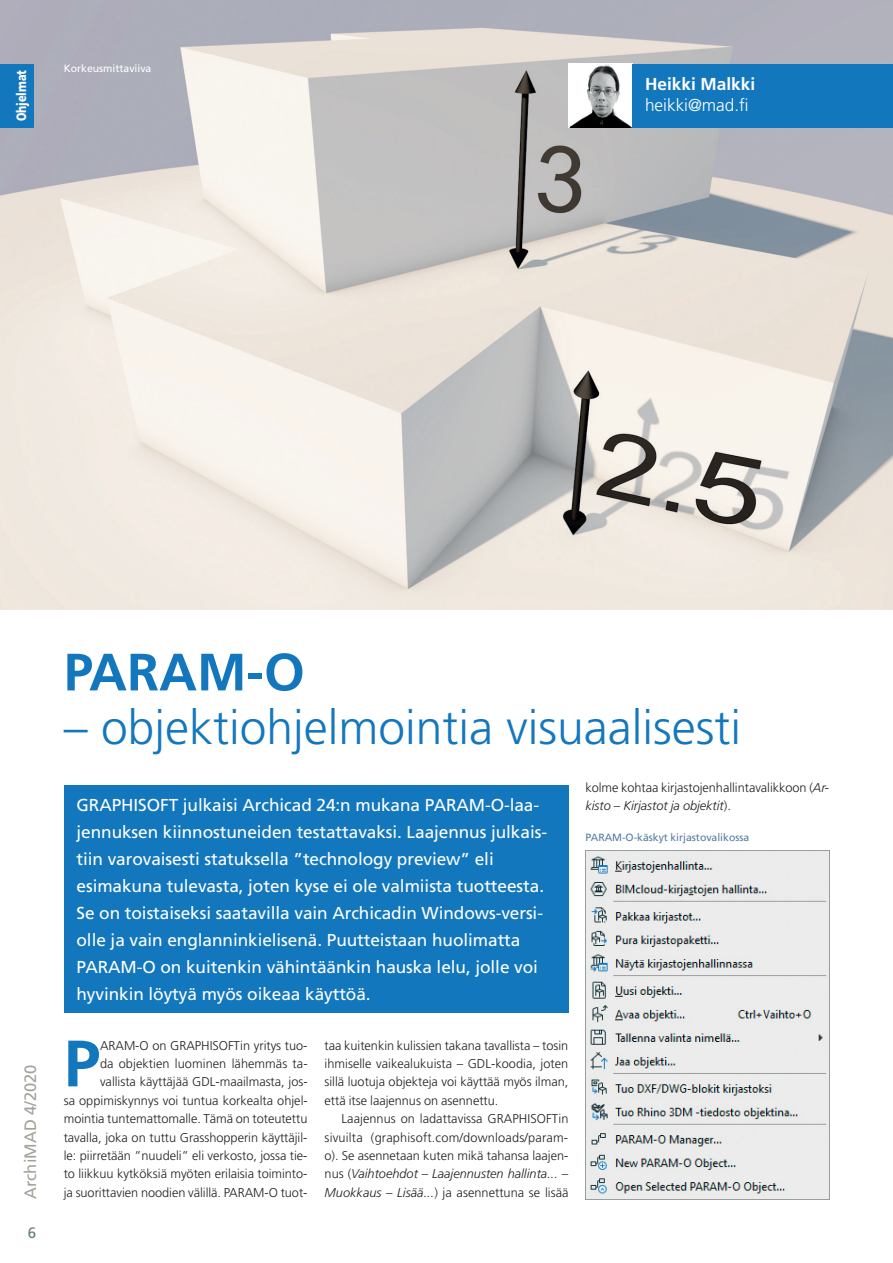
<style>
.page{position:relative;width:893px;height:1263px;background:#fff}
.page>*{position:absolute;margin:0;border:0;box-sizing:border-box;transform-origin:0 0}
.t1{font:700 65.55px "Frutiger";color:#1377bd}
.t2{font:700 52.5px "Frutiger";color:#1377bd}
.t3{font:300 48px "Frutiger";color:#1377bd}
.t4{font:17.25px/27px "Frutiger";letter-spacing:-.005em;color:#fff}
.t5{font:300 17.25px "Frutiger";color:#fff}
.t6{font:700 17.25px "Frutiger";color:#fff}
.t7{font:16.5px "Frutiger";color:#9da49a}
.t8{font:15px "Frutiger";color:#667979}
.t9{font:900 13.5px "Frutiger";color:#fff;scale:.8 1}
.t10{font:300 12.75px/18.5px "Frutiger";letter-spacing:-.005em;color:#231f20;text-align:justify}
.t11{font:10.5px "Frutiger";letter-spacing:-.005em;color:#587ca3}
.t12{font:10.5px "Frutiger";letter-spacing:-.005em;color:#fff}
.s1{font-style:italic}
</style>
<div class="page">
<img style="left:0;top:0;width:893px;height:610px">
<img style="left:585px;top:851px;width:244px;height:349px">
<img style="left:568px;top:64px;width:64px;height:64px">
<div style="left:0;top:64px;width:34px;height:64px;background:#1377bd"></div>
<div style="left:64px;top:784px;width:504px;height:228px;background:#1377bd"></div>
<div style="left:632px;top:64px;width:261px;height:64px;background:#1377bd"></div>
<p class="t9" style="left:13px;top:121px;width:66px;rotate:-90deg">Ohjelmat</p>
<p class="t12" style="left:64px;top:62px;width:89px">Korkeusmittaviiva</p>
<h3 class="t6" style="left:645px;top:74px;width:112px">Heikki Malkki</h3>
<h3 class="t5" style="left:645px;top:95px;width:105px">heikki@mad.fi</h3>
<p class="t7" style="left:21px;top:1199px;width:136px;rotate:-90deg">ArchiMAD 4/2020</p>
<p class="t8" style="left:28px;top:1224px;width:10px">6</p>
<h2 class="t2" style="left:64px;top:641px;width:243px">PARAM-O</h2>
<h3 class="t3" style="left:64px;top:701px;width:679px">– objektiohjelmointia visuaalisesti</h3>
<p class="t4" style="left:77px;top:791px;width:472px">GRAPHISOFT julkaisi Archicad 24:n mukana PARAM-O-laa&shy;jennuksen kiinnostuneiden testattavaksi. Laajennus julkais&shy;tiin varovaisesti statuksella ”technology preview” eli esimakuna tulevasta, joten kyse ei ole valmiista tuotteesta.<br>Se on toistaiseksi saatavilla vain Archicadin Windows-versi&shy;olle ja vain englanninkielisenä. Puutteistaan huolimatta PARAM-O on kuitenkin vähintäänkin hauska lelu, jolle voi hyvinkin löytyä myös oikeaa käyttöä.</p>
<p class="t10" style="left:64px;top:1036px;width:245px;text-align:right">ARAM-O on GRAPHISOFTin yritys tuo-<br>da objektien luominen lähemmäs ta&shy;vallista käyttäjää GDL-maailmasta, jos-<br>sa oppimiskynnys voi tuntua korkealta ohjel&shy;mointia tuntemattomalle. Tämä on toteutettu tavalla, joka on tuttu Grasshopperin käyttäjil&shy;le: piirretään ”nuudeli” eli verkosto, jossa tie&shy;to liikkuu kytköksiä myöten erilaisia toiminto&shy;ja suorittavien noodien välillä. PARAM-O tuot-</p>
<p class="t10" style="left:325px;top:1036px;width:245px">taa kuitenkin kulissien takana tavallista – tosin ihmiselle vaikealukuista – GDL-koodia, joten sillä luotuja objekteja voi käyttää myös ilman, että itse laajennus on asennettu.</p>
<h1 class="t1" style="left:64px;top:1025px;width:38px">P</h1>
<p class="t10" style="left:325px;top:1109px;width:245px;text-indent:17px">Laajennus on ladattavissa GRAPHISOFTin sivuilta (graphisoft.com/downloads/param&shy;o). Se asennetaan kuten mikä tahansa laajen&shy;nus (<span class="s1">Vaihtoehdot – Laajennusten hallinta... – Muokkaus – Lisää...</span>) ja asennettuna se lisää</p>
<p class="t10" style="left:585px;top:778px;width:245px">kolme kohtaa kirjastojenhallintavalikkoon (<span class="s1">Ar&shy;kisto – Kirjastot ja objektit</span>).</p>
<p class="t11" style="left:585px;top:831px;width:165px">PARAM-O-käskyt kirjastovalikossa</p>
</div>
